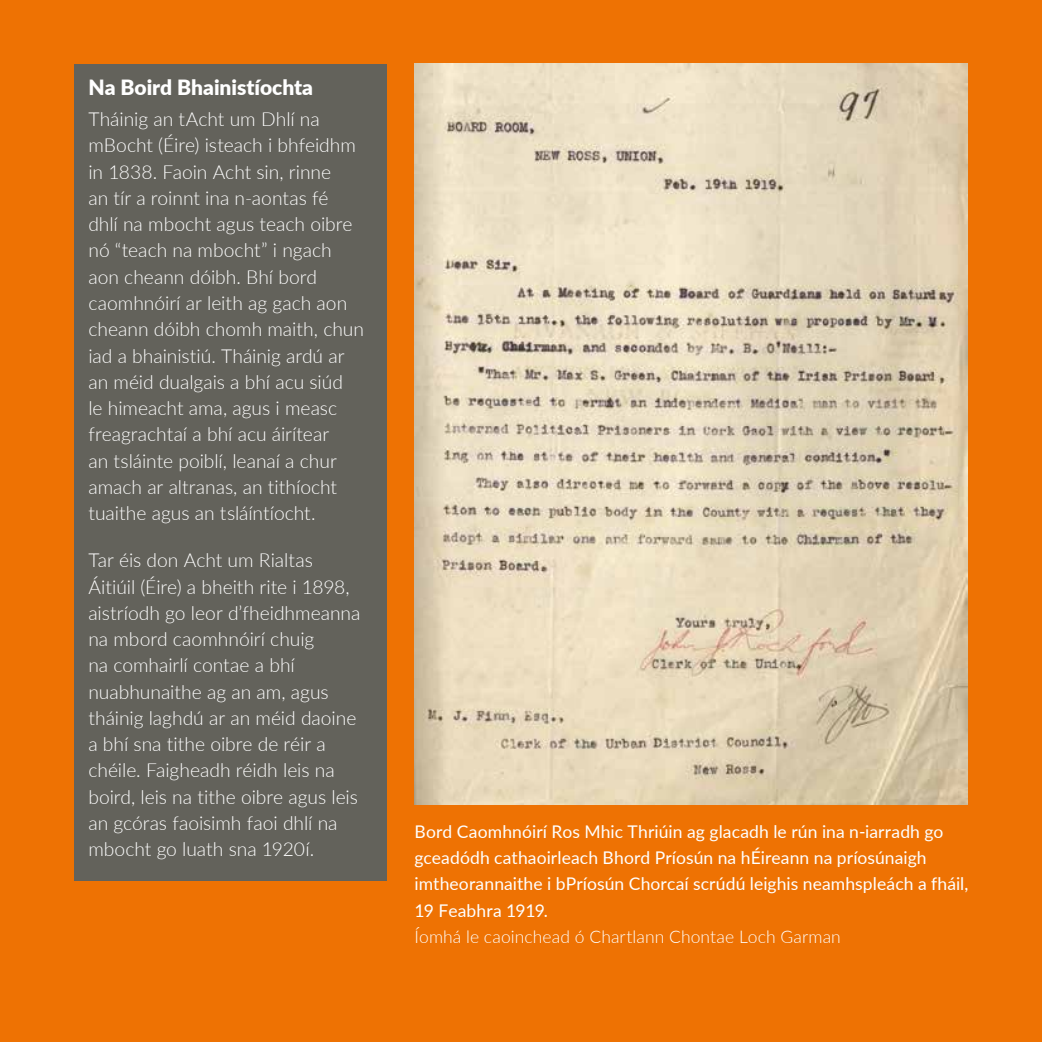
<style>
.page{position:relative;width:1042px;height:1042px;background:#ee7203}
.page>*{position:absolute;margin:0;border:0;box-sizing:border-box;transform-origin:0 0}
.t1{font:900 21px "Lato";color:#fff}
.t2{font:300 19.25px/26.2px "Lato";color:#fff}
.t3{font:17.5px/26.2px "Lato";letter-spacing:.005em;color:#fff}
.t4{font:300 17.5px "Lato";letter-spacing:.005em;color:#fff}
</style>
<div class="page">
<img style="left:415px;top:64px;width:552px;height:740px">
<div style="left:75px;top:64px;width:312px;height:817px;background:#63625b"></div>
<p class="t1" style="left:88px;top:71px;width:226px">Na Boird Bhainistíochta</p>
<p class="t2" style="left:88px;top:105px;width:277px">Tháinig an tAcht um Dhlí na mBocht (Éire) isteach i bhfeidhm in 1838. Faoin Acht sin, rinne<br>an tír a roinnt ina n-aontas fé<br>dhlí na mbocht agus teach oibre nó “teach na mbocht” i ngach aon cheann dóibh. Bhí bord caomhnóirí ar leith ag gach aon cheann dóibh chomh maith, chun iad a bhainistiú. Tháinig ardú ar an méid dualgais a bhí acu siúd<br>le himeacht ama, agus i measc freagrachtaí a bhí acu áirítear<br>an tsláinte poiblí, leanaí a chur amach ar altranas, an tithíocht tuaithe agus an tsláíntíocht.</p>
<p class="t2" style="left:88px;top:546px;width:274px">Tar éis don Acht um Rialtas<br>Áitiúil (Éire) a bheith rite i 1898, aistríodh go leor d’fheidhmeanna na mbord caomhnóirí chuig<br>na comhairlí contae a bhí nuabhunaithe ag an am, agus tháinig laghdú ar an méid daoine a bhí sna tithe oibre de réir a chéile. Faigheadh réidh leis na boird, leis na tithe oibre agus leis an gcóras faoisimh faoi dhlí na mbocht go luath sna 1920í.</p>
<p class="t3" style="left:415px;top:817px;width:555px">Bord Caomhnóirí Ros Mhic Thriúin ag glacadh le rún ina n-iarradh go gceadódh cathaoirleach Bhord Príosún na hÉireann na príosúnaigh imtheorannaithe i bPríosún Chorcaí scrúdú leighis neamhspleách a fháil, 19 Feabhra 1919.</p>
<p class="t4" style="left:415px;top:924px;width:428px">Íomhá le caoinchead ó Chartlann Chontae Loch Garman</p>
</div>
